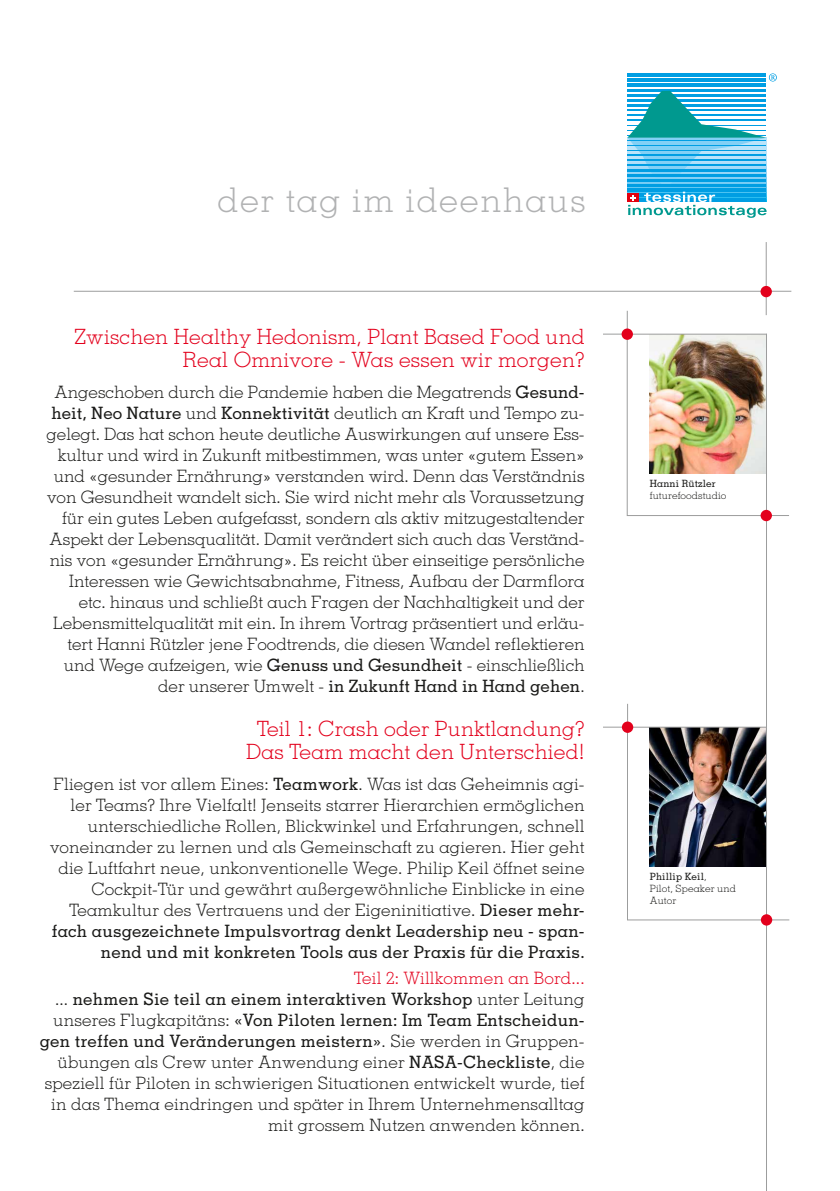
<style>
.page{position:relative;width:840px;height:1191px;background:#fff}
.page>*{position:absolute;margin:0;border:0;box-sizing:border-box;transform-origin:0 0}
.t1{font:300 34px "Memphis LT Std";letter-spacing:.05em;color:#b1b2b3}
.t2{font:300 21px/23px "Memphis LT Std";letter-spacing:.01em;color:#e3001c;text-align:right}
.t3{font:300 17px/21px "Memphis LT Std";color:#1a1a18;text-align:right}
.t4{font:300 10px/12px "Memphis LT Std";letter-spacing:.01em;color:#1a1a18}
.t5{font:500 10px "Memphis LT Std";letter-spacing:.01em;color:#1a1a18}
.s1{font-weight:500}
.s2{color:#e3001c}
</style>
<div class="page">
<hr style="left:765px;top:334px;width:1px;height:857px;background:#9c9d9d">
<svg style="left:771px;top:291px;width:19px;height:1px"></svg>
<hr style="left:765px;top:242px;width:1px;height:73px;background:#9c9d9d">
<hr style="left:74px;top:291px;width:692px;height:1px;background:#9c9d9d">
<div style="left:627px;top:138px;width:138px;height:64px;background:linear-gradient(to right,#009ee3,#009ee3)"></div>
<hr style="left:627px;top:74px;width:138px;height:3px;background:#009ee3">
<hr style="left:627px;top:79px;width:138px;height:3px;background:#009ee3">
<hr style="left:627px;top:84px;width:138px;height:3px;background:#009ee3">
<hr style="left:627px;top:89px;width:138px;height:3px;background:#009ee3">
<svg style="left:627px;top:91px;width:138px;height:93px"></svg>
<hr style="left:627px;top:188px;width:138px;height:4px;background:#009ee3">
<hr style="left:627px;top:184px;width:138px;height:2px;background:#009ee3">
<hr style="left:627px;top:179px;width:138px;height:2px;background:#009ee3">
<hr style="left:627px;top:174px;width:138px;height:2px;background:#009ee3">
<hr style="left:627px;top:169px;width:138px;height:2px;background:#009ee3">
<hr style="left:627px;top:164px;width:138px;height:2px;background:#009ee3">
<hr style="left:627px;top:159px;width:138px;height:2px;background:#009ee3">
<hr style="left:627px;top:155px;width:138px;height:1px;background:#009ee3">
<hr style="left:627px;top:150px;width:138px;height:1px;background:#009ee3">
<hr style="left:627px;top:145px;width:138px;height:1px;background:#009ee3">
<hr style="left:627px;top:140px;width:138px;height:1px;background:#009ee3">
<svg style="left:768px;top:73px;width:8px;height:8px"></svg>
<svg style="left:627px;top:192px;width:139px;height:26px"></svg>
<div style="left:760px;top:286px;width:11px;height:11px;background:#e3001c;border-radius:50%"></div>
<img style="left:603px;top:311px;width:185px;height:205px">
<div style="left:760px;top:510px;width:11px;height:11px;background:#e3001c;border-radius:50%"></div>
<div style="left:621px;top:328px;width:11px;height:12px;background:#e3001c;border-radius:50%"></div>
<img style="left:603px;top:704px;width:185px;height:216px">
<div style="left:760px;top:914px;width:11px;height:11px;background:#e3001c;border-radius:50%"></div>
<h1 class="t1" style="left:217px;top:179px;width:369px">der tag im ideenhaus</h1>
<p class="t2" style="left:74px;top:325px;width:511px">Zwischen Healthy Hedonism, Plant Based Food und<br>Real Omnivore - Was essen wir morgen?</p>
<p class="t3" style="left:47px;top:381px;width:539px">Angeschoben durch die Pandemie haben die Megatrends <span class="s1">Gesund&shy;heit, Neo Nature</span> und <span class="s1">Konnektivität</span> deutlich an Kraft und Tempo zu&shy;gelegt. Das hat schon heute deutliche Auswirkungen auf unsere Ess&shy;kultur und wird in Zukunft mitbestimmen, was unter «gutem Essen» und «gesunder Ernährung» verstanden wird. Denn das Verständnis von Gesundheit wandelt sich. Sie wird nicht mehr als Voraussetzung für ein gutes Leben aufgefasst, sondern als aktiv mitzugestaltender Aspekt der Lebensqualität. Damit verändert sich auch das Verständ&shy;nis von «gesunder Ernährung». Es reicht über einseitige persönliche Interessen wie Gewichtsabnahme, Fitness, Aufbau der Darmflora etc. hinaus und schließt auch Fragen der Nachhaltigkeit und der Lebensmittelqualität mit ein. In ihrem Vortrag präsentiert und erläu&shy;tert Hanni Rützler jene Foodtrends, die diesen Wandel reflektieren und Wege aufzeigen, wie <span class="s1">Genuss und Gesundheit</span> - einschließlich der unserer Umwelt - <span class="s1">in Zukunft Hand in Hand gehen</span>.</p>
<p class="t2" style="left:246px;top:717px;width:340px;text-align:center">Teil 1: Crash oder Punktlandung?<br>Das Team macht den Unterschied!</p>
<p class="t3" style="left:50px;top:773px;width:535px">Fliegen ist vor allem Eines: <span class="s1">Teamwork</span>. Was ist das Geheimnis agi&shy;ler Teams? Ihre Vielfalt! Jenseits starrer Hierarchien ermöglichen unterschiedliche Rollen, Blickwinkel und Erfahrungen, schnell voneinander zu lernen und als Gemeinschaft zu agieren. Hier geht die Luftfahrt neue, unkonventionelle Wege. Philip Keil öffnet seine Cockpit-Tür und gewährt außergewöhnliche Einblicke in eine Teamkultur des Vertrauens und der Eigeninitiative. <span class="s1">Dieser mehr&shy;fach ausgezeichnete Impulsvortrag denkt Leadership neu - span&shy;nend und mit konkreten Tools aus der Praxis für die Praxis.</span></p>
<p class="t3" style="left:40px;top:967px;width:546px"><span class="s2">Teil 2: Willkommen an Bord...<br></span>... <span class="s1">nehmen Sie teil an einem interaktiven Workshop</span> unter Leitung unseres Flugkapitäns: <span class="s1">«Von Piloten lernen: Im Team Entscheidun&shy;gen treffen und Veränderungen meistern»</span>. Sie werden in Gruppen&shy;übungen als Crew unter Anwendung einer <span class="s1">NASA-Checkliste</span>, die speziell für Piloten in schwierigen Situationen entwickelt wurde, tief in das Thema eindringen und später in Ihrem Unternehmensalltag mit grossem Nutzen anwenden können.</p>
<p class="t5" style="left:649px;top:477px;width:67px">Hanni Rützler</p>
<p class="t4" style="left:649px;top:489px;width:78px">futurefoodstudio</p>
<p class="t4" style="left:649px;top:870px;width:87px"><span class="s1">Phillip Keil</span>,<br>Pilot, Speaker und<br>Autor</p>
</div>
